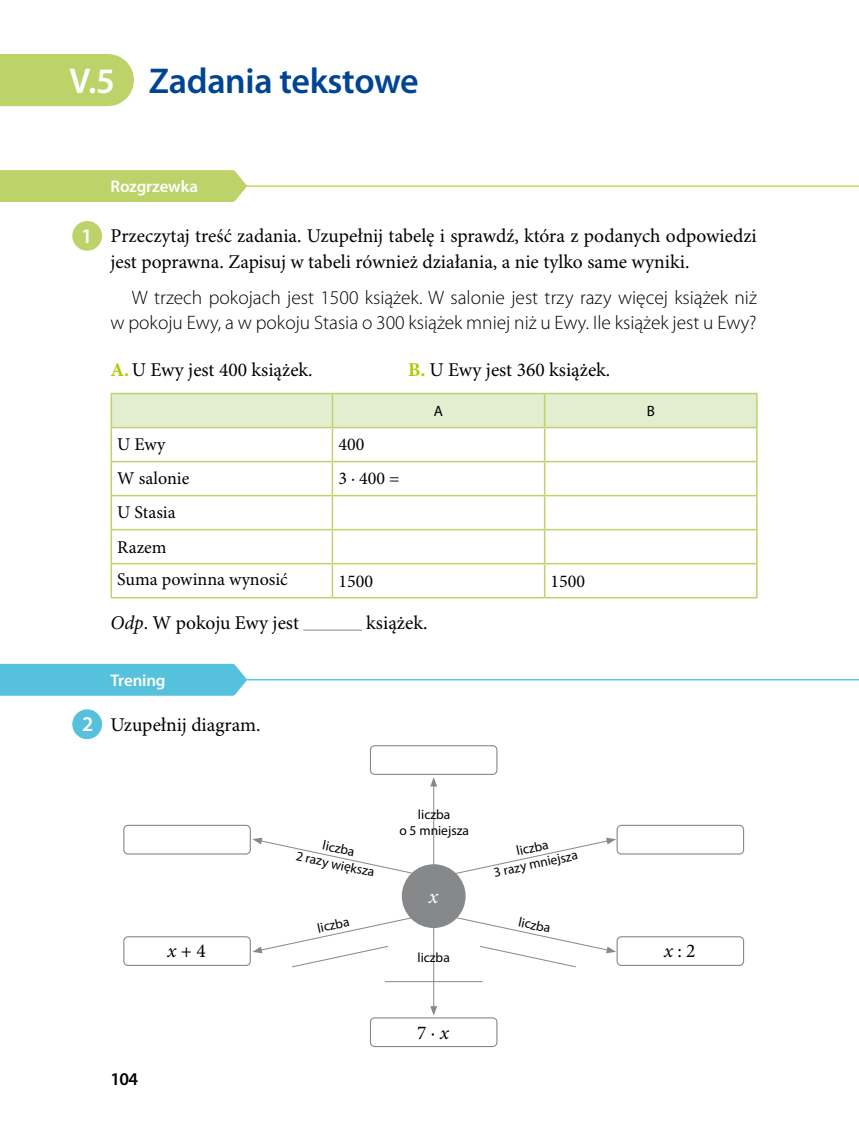
<style>
.page{position:relative;width:859px;height:1127px;background:#fff}
.page>*{position:absolute;margin:0;border:0;box-sizing:border-box;transform-origin:0 0}
.t1{font:600 36px "Myriad Pro";letter-spacing:-.01em;color:#004494}
.t2{font:600 21px "Myriad Pro";color:#fff}
.t3{font:italic 20.7px "Minion Pro";color:#fff}
.t4{font:19.5px/25.5px "Minion Pro";color:#000}
.t5{font:300 19.5px/25.5px "Myriad Pro";color:#000;text-align:right}
.t6{font:18px/33.5px "Minion Pro";color:#000}
.t7{font:600 18px "Myriad Pro";color:#000}
.t8{font:600 16.8px "Myriad Pro";letter-spacing:-.01em;color:#fff}
.t9{font:15px "Myriad Pro";color:#000}
.t10{font:13.5px/16.2px "Myriad Pro";color:#000;text-align:center}
.s1{color:#fff}
.s2{font-weight:700;color:#b1c800}
.s3{font-style:italic}
</style>
<div class="page">
<hr style="left:303px;top:630px;width:59px;height:1px;background:#87888a">
<div style="left:112px;top:394px;width:644px;height:33px;background:#e3edcf"></div>
<hr style="left:332px;top:394px;width:1px;height:33px;background:#bdd36a">
<hr style="left:544px;top:394px;width:1px;height:33px;background:#bdd36a">
<hr style="left:332px;top:564px;width:1px;height:33px;background:#bdd36a">
<hr style="left:544px;top:564px;width:1px;height:33px;background:#bdd36a">
<hr style="left:332px;top:428px;width:1px;height:33px;background:#bdd36a">
<hr style="left:544px;top:428px;width:1px;height:33px;background:#bdd36a">
<hr style="left:332px;top:462px;width:1px;height:33px;background:#bdd36a">
<hr style="left:544px;top:462px;width:1px;height:33px;background:#bdd36a">
<hr style="left:332px;top:496px;width:1px;height:33px;background:#bdd36a">
<hr style="left:544px;top:496px;width:1px;height:33px;background:#bdd36a">
<hr style="left:332px;top:530px;width:1px;height:33px;background:#bdd36a">
<hr style="left:544px;top:530px;width:1px;height:33px;background:#bdd36a">
<hr style="left:111px;top:428px;width:1px;height:33px;background:#bdd36a">
<hr style="left:756px;top:428px;width:2px;height:33px;background:#bdd36a">
<hr style="left:111px;top:462px;width:1px;height:33px;background:#bdd36a">
<hr style="left:756px;top:462px;width:2px;height:33px;background:#bdd36a">
<hr style="left:111px;top:496px;width:1px;height:33px;background:#bdd36a">
<hr style="left:756px;top:496px;width:2px;height:33px;background:#bdd36a">
<hr style="left:111px;top:530px;width:1px;height:33px;background:#bdd36a">
<hr style="left:756px;top:530px;width:2px;height:33px;background:#bdd36a">
<hr style="left:111px;top:564px;width:1px;height:33px;background:#bdd36a">
<hr style="left:756px;top:564px;width:2px;height:33px;background:#bdd36a">
<hr style="left:111px;top:597px;width:221px;height:1px;background:#bdd36a">
<hr style="left:332px;top:597px;width:213px;height:1px;background:#bdd36a">
<hr style="left:545px;top:597px;width:213px;height:1px;background:#bdd36a">
<hr style="left:111px;top:393px;width:221px;height:1px;background:#bdd36a">
<hr style="left:111px;top:394px;width:1px;height:33px;background:#bdd36a">
<hr style="left:332px;top:393px;width:213px;height:1px;background:#bdd36a">
<hr style="left:545px;top:393px;width:213px;height:1px;background:#bdd36a">
<hr style="left:756px;top:394px;width:2px;height:33px;background:#bdd36a">
<hr style="left:111px;top:427px;width:221px;height:1px;background:#bdd36a">
<hr style="left:332px;top:427px;width:213px;height:1px;background:#bdd36a">
<hr style="left:545px;top:427px;width:213px;height:1px;background:#bdd36a">
<hr style="left:332px;top:461px;width:213px;height:1px;background:#bdd36a">
<hr style="left:332px;top:495px;width:213px;height:1px;background:#bdd36a">
<hr style="left:332px;top:529px;width:213px;height:1px;background:#bdd36a">
<hr style="left:545px;top:461px;width:213px;height:1px;background:#bdd36a">
<hr style="left:545px;top:495px;width:213px;height:1px;background:#bdd36a">
<hr style="left:545px;top:529px;width:213px;height:1px;background:#bdd36a">
<hr style="left:111px;top:461px;width:221px;height:1px;background:#bdd36a">
<hr style="left:111px;top:495px;width:221px;height:1px;background:#bdd36a">
<hr style="left:111px;top:529px;width:221px;height:1px;background:#bdd36a">
<hr style="left:111px;top:563px;width:221px;height:1px;background:#bdd36a">
<hr style="left:332px;top:563px;width:213px;height:1px;background:#bdd36a">
<hr style="left:545px;top:563px;width:213px;height:1px;background:#bdd36a">
<div style="left:370px;top:1017px;width:127px;height:30px;border:1px solid #87888a;border-radius:4px"></div>
<div style="left:370px;top:745px;width:127px;height:30px;border:1px solid #87888a;border-radius:4px"></div>
<hr style="left:433px;top:784px;width:1px;height:86px;background:#87888a">
<svg style="left:430px;top:777px;width:7px;height:9px"></svg>
<div style="left:123px;top:936px;width:128px;height:30px;border:1px solid #87888a;border-radius:4px"></div>
<div style="left:617px;top:936px;width:127px;height:30px;border:1px solid #87888a;border-radius:4px"></div>
<div style="left:123px;top:825px;width:128px;height:29px;border:1px solid #87888a;border-radius:4px"></div>
<div style="left:617px;top:825px;width:127px;height:29px;border:1px solid #87888a;border-radius:4px"></div>
<svg style="left:252px;top:917px;width:166px;height:51px"></svg>
<svg style="left:252px;top:838px;width:166px;height:36px"></svg>
<svg style="left:456px;top:838px;width:160px;height:36px"></svg>
<svg style="left:450px;top:915px;width:166px;height:53px"></svg>
<hr style="left:433px;top:922px;width:1px;height:86px;background:#87888a">
<svg style="left:430px;top:1006px;width:7px;height:9px"></svg>
<hr style="left:385px;top:981px;width:98px;height:1px;background:#87888a">
<div style="left:402px;top:864px;width:64px;height:64px;background:#87888a;border-radius:50%"></div>
<div style="left:72px;top:221px;width:30px;height:30px;background:#bdd36a;border-radius:50%"></div>
<div style="left:72px;top:709px;width:30px;height:30px;background:#55c1dc;border-radius:50%"></div>
<div style="left:0;top:54px;width:103px;height:52px;background:#bdd36a"></div>
<div style="left:82px;top:54px;width:52px;height:52px;background:#bdd36a;border-radius:50%"></div>
<hr style="left:0;top:679px;width:859px;height:1px;background:#00b4d8">
<div style="left:0;top:664px;width:247px;height:32px;background:#55c1dc"></div>
<hr style="left:0;top:186px;width:859px;height:1px;background:#b1c800">
<div style="left:0;top:170px;width:247px;height:32px;background:#bdd36a"></div>
<h1 class="t1" style="left:69px;top:61px;width:351px"><span class="s1">V.5</span> Zadania tekstowe</h1>
<p class="t2" style="left:81px;top:224px;width:13px">1</p>
<p class="t2" style="left:82px;top:712px;width:13px">2</p>
<p class="t8" style="left:111px;top:177px;width:89px">Rozgrzewka</p>
<p class="t4" style="left:111px;top:224px;width:648px">Przeczytaj treść zadania. Uzupełnij tabelę i sprawdź, która z podanych odpowiedzi jest poprawna. Zapisuj w tabeli również działania, a nie tylko same wyniki.</p>
<p class="t5" style="left:111px;top:285px;width:648px">W trzech pokojach jest 1500 książek. W salonie jest trzy razy więcej książek niż<br>w pokoju Ewy, a w pokoju Stasia o 300 książek mniej niż u Ewy. Ile książek jest u Ewy?</p>
<p class="t4" style="left:111px;top:358px;width:204px"><span class="s2">A.</span>U Ewy jest 400 książek.</p>
<p class="t4" style="left:408px;top:358px;width:204px"><span class="s2">B.</span> U Ewy jest 360 książek.</p>
<p class="t9" style="left:434px;top:402px;width:11px">A</p>
<p class="t9" style="left:647px;top:402px;width:10px">B</p>
<p class="t6" style="left:117px;top:429px;width:50px">U Ewy</p>
<p class="t6" style="left:338px;top:429px;width:27px">400</p>
<p class="t6" style="left:117px;top:463px;width:74px">W salonie</p>
<p class="t6" style="left:338px;top:463px;width:63px">3 · 400 =</p>
<p class="t6" style="left:117px;top:497px;width:172px">U Stasia<br>Razem<br>Suma powinna wynosić</p>
<p class="t6" style="left:338px;top:565px;width:36px">1500</p>
<p class="t6" style="left:551px;top:565px;width:36px">1500</p>
<p class="t4" style="left:111px;top:610px;width:190px"><span class="s3">Odp</span>. W pokoju Ewy jest</p>
<p class="t4" style="left:366px;top:610px;width:63px">książek.</p>
<p class="t8" style="left:111px;top:670px;width:57px">Trening</p>
<p class="t4" style="left:111px;top:712px;width:152px">Uzupełnij diagram.</p>
<p class="t7" style="left:111px;top:1069px;width:29px">104</p>
<p class="t10" style="left:301px;top:832px;width:81px;rotate:12deg">liczba<br>2 razy większa</p>
<p class="t10" style="left:316px;top:920px;width:34px;rotate:-12deg">liczba</p>
<p class="t10" style="left:399px;top:806px;width:71px">liczba<br>o 5 mniejsza</p>
<p class="t3" style="left:428px;top:884px;width:11px">x</p>
<p class="t10" style="left:489px;top:848px;width:87px;rotate:-12deg">liczba<br>3 razy mniejsza</p>
<p class="t10" style="left:520px;top:913px;width:34px;rotate:12deg">liczba</p>
<p class="t4" style="left:167px;top:939px;width:40px"><span class="s3">x</span> + 4</p>
<p class="t4" style="left:664px;top:939px;width:33px"><span class="s3">x</span> : 2</p>
<p class="t10" style="left:417px;top:949px;width:34px">liczba</p>
<p class="t4" style="left:417px;top:1020px;width:33px">7 · <span class="s3">x</span></p>
</div>
